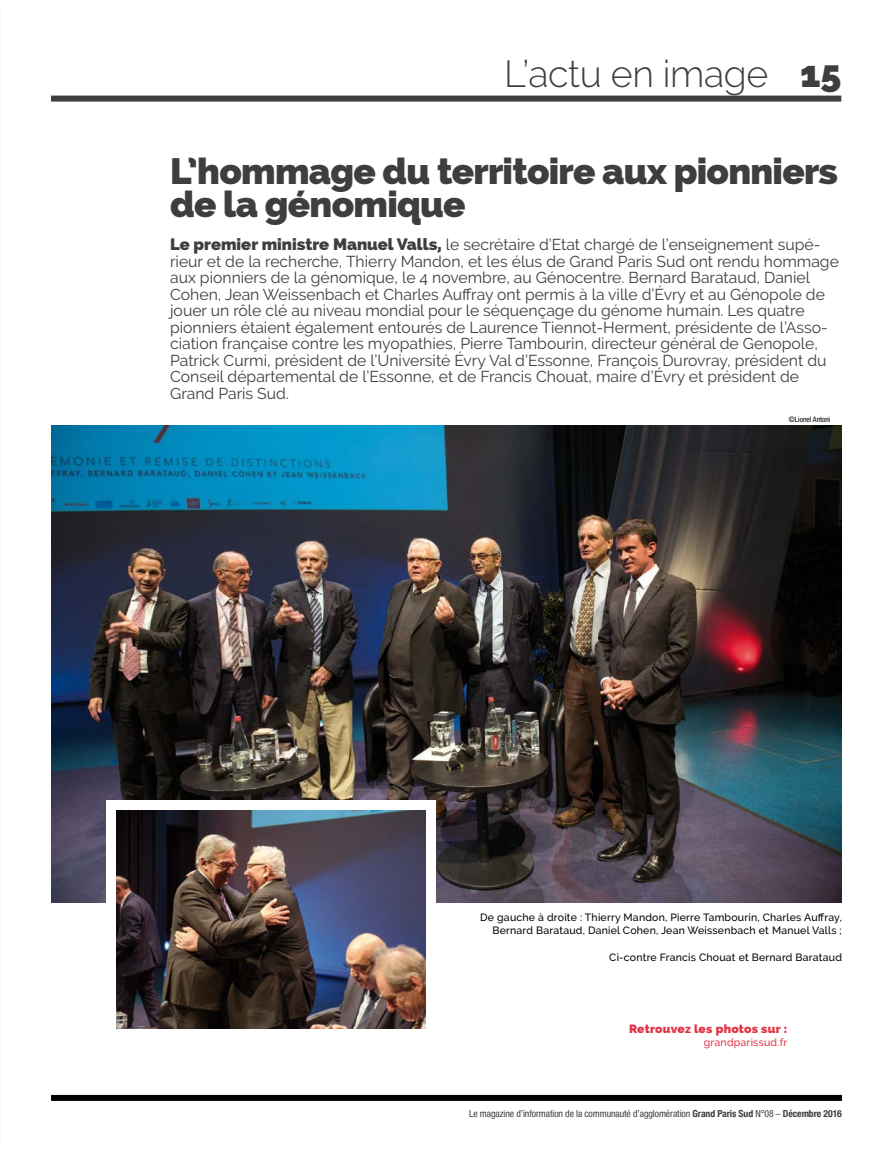
<style>
.page{position:relative;width:893px;height:1149px;background:#fff}
.page>*{position:absolute;margin:0;border:0;box-sizing:border-box;transform-origin:0 0}
.t1{font:300 37.5px "Raleway";letter-spacing:-.01em;color:#3e3d40}
.t2{font:800 36.75px/33px "Raleway";letter-spacing:-.02em;color:#3e3d40}
.t3{font:15.75px/16.5px "Raleway";color:#3e3d40}
.t4{font:800 12px "Raleway";letter-spacing:.015em;color:#e23447}
.t5{font:500 10.5px/13.5px "Raleway";letter-spacing:.02em;color:#000;text-align:right}
.t6{font:500 10.5px "Raleway";letter-spacing:.02em;color:#e23447}
.t7{font:condensed 9.75px "Helvetica Neue LT";letter-spacing:-.01em;color:#3e3d40}
.t8{font:condensed 7.5px "Helvetica Neue LT";color:#000}
.s1{font-weight:800}
.s2{font-weight:800;font-size:16.5px}
.s3{font-weight:700}
</style>
<div class="page">
<div style="left:51px;top:96px;width:790px;height:6px;background:#3e3d40"></div>
<div style="left:51px;top:1094px;width:791px;height:6px;background:#000"></div>
<img style="left:51px;top:425px;width:791px;height:476px">
<div style="left:106px;top:799px;width:330px;height:229px;background:#fff"></div>
<img style="left:117px;top:810px;width:309px;height:218px">
<h1 class="t1" style="left:504px;top:52px;width:339px">L’actu en image <span class="s1">15</span></h1>
<h2 class="t2" style="left:170px;top:154px;width:669px">L’hommage du territoire aux pionniers de la génomique</h2>
<p class="t3" style="left:170px;top:236px;width:670px"><span class="s2">Le premier ministre Manuel Valls,</span> le secrétaire d’Etat chargé de l’enseignement supé&shy;rieur et de la recherche, Thierry Mandon, et les élus de Grand Paris Sud ont rendu hommage aux pionniers de la génomique, le 4 novembre, au Génocentre. Bernard Barataud, Daniel Cohen, Jean Weissenbach et Charles Auffray ont permis à la ville d’Évry et au Génopole de jouer un rôle clé au niveau mondial pour le séquençage du génome humain. Les quatre pionniers étaient également entourés de Laurence Tiennot-Herment, présidente de l’Asso&shy;ciation française contre les myopathies, Pierre Tambourin, directeur général de Genopole, Patrick Curmi, président de l’Université Évry Val d’Essonne, François Durovray, président du Conseil départemental de l’Essonne, et de Francis Chouat, maire d’Évry et président de Grand Paris Sud.</p>
<p class="t8" style="left:789px;top:415px;width:43px">©Lionel Antoni</p>
<p class="t5" style="left:480px;top:909px;width:363px">De gauche à droite : Thierry Mandon, Pierre Tambourin, Charles Auffray,<br>Bernard Barataud, Daniel Cohen, Jean Weissenbach et Manuel Valls ;</p>
<p class="t5" style="left:609px;top:950px;width:234px">Ci-contre Francis Chouat et Bernard Barataud</p>
<p class="t4" style="left:629px;top:1021px;width:160px">Retrouvez les photos sur :</p>
<p class="t6" style="left:704px;top:1035px;width:85px">grandparissud.fr</p>
<p class="t7" style="left:469px;top:1107px;width:374px">Le magazine d’information de la communauté d’agglomération <span class="s3">Grand Paris Sud</span> N°08 – <span class="s3">Décembre 2016</span></p>
</div>
